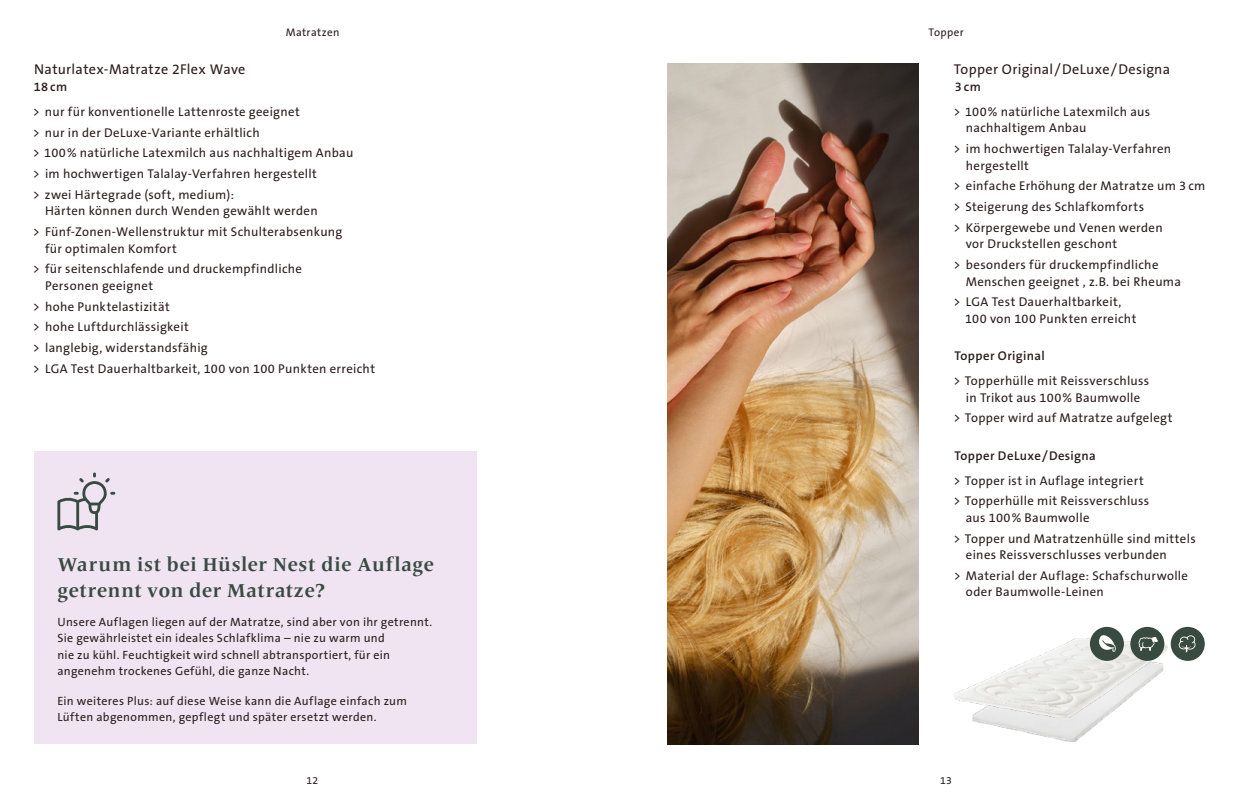
<style>
.page{position:relative;width:1259px;height:808px;background:#fff}
.page>*{position:absolute;margin:0;border:0;box-sizing:border-box;transform-origin:0 0}
.t1{font:700 19.5px/26px "Frutiger Serif LT Pro";letter-spacing:.025em;color:#394b41}
.t2{font:14.25px "The Sans B W5 Plain";letter-spacing:.02em;color:#2a1d1a}
.t3{font:12.75px/20.7px "The Sans B W5 Plain";letter-spacing:.025em;color:#2a1d1a}
.t4{font:600 12.75px "The Sans B W6";letter-spacing:.03em;color:#2a1d1a}
.t5{font:12px/16.5px "The Sans B W5 Plain";letter-spacing:.03em;color:#2a1d1a}
.t6{font:11.1px "The Sans B W5 Plain";letter-spacing:.035em;color:#2a1d1a}
.t7{font:10.5px "The Sans B W5 Plain";color:#2a1d1a}
</style>
<div class="page">
<img style="left:668px;top:64px;width:250px;height:680px">
<img style="left:972px;top:717px;width:134px;height:25px">
<img style="left:955px;top:639px;width:212px;height:78px">
<div style="left:1130px;top:627px;width:34px;height:34px;background:#394b41;border-radius:50%"></div>
<svg style="left:1138px;top:637px;width:20px;height:14px"></svg>
<div style="left:1170px;top:627px;width:34px;height:34px;background:#394b41;border-radius:50%"></div>
<svg style="left:1178px;top:635px;width:17px;height:18px"></svg>
<div style="left:1090px;top:627px;width:34px;height:34px;background:#394b41;border-radius:50%"></div>
<svg style="left:1099px;top:635px;width:16px;height:17px"></svg>
<div style="left:34px;top:451px;width:442px;height:293px;background:#f0e4f2"></div>
<svg style="left:57px;top:472px;width:58px;height:58px"></svg>
<p class="t6" style="left:286px;top:25px;width:55px">Matratzen</p>
<p class="t6" style="left:928px;top:25px;width:37px">Topper</p>
<p class="t2" style="left:34px;top:60px;width:213px">Naturlatex-Matratze 2Flex Wave</p>
<p class="t4" style="left:34px;top:78px;width:35px">18 cm</p>
<p class="t3" style="left:33px;top:101px;width:322px">&gt; nur für konventionelle Lattenroste geeignet<br>&gt; nur in der DeLuxe-Variante erhältlich<br>&gt; 100% natürliche Latexmilch aus nachhaltigem Anbau &gt; im hochwertigen Talalay-Verfahren hergestellt<br>&gt; zwei Härtegrade (soft, medium):</p>
<p class="t3" style="left:33px;top:201px;width:311px;text-indent:12px">Härten können durch Wenden gewählt werden<br>&gt; Fünf-Zonen-Wellenstruktur mit Schulterabsenkung</p>
<p class="t3" style="left:33px;top:238px;width:271px;text-indent:12px">für optimalen Komfort<br>&gt; für seitenschlafende und druckempfindliche</p>
<p class="t3" style="left:33px;top:275px;width:344px;text-indent:12px">Personen geeignet<br>&gt; hohe Punktelastizität<br>&gt; hohe Luftdurchlässigkeit<br>&gt; langlebig, widerstandsfähig<br>&gt; LGA Test Dauerhaltbarkeit, 100 von 100 Punkten erreicht</p>
<h1 class="t1" style="left:57px;top:551px;width:378px">Warum ist bei Hüsler Nest die Auflage getrennt von der Matratze?</h1>
<p class="t5" style="left:57px;top:614px;width:376px">Unsere Auflagen liegen auf der Matratze, sind aber von ihr getrennt.<br>Sie gewährleistet ein ideales Schlafklima – nie zu warm und<br>nie zu kühl. Feuchtigkeit wird schnell abtransportiert, für ein angenehm trockenes Gefühl, die ganze Nacht.</p>
<p class="t5" style="left:57px;top:692px;width:351px">Ein weiteres Plus: auf diese Weise kann die Auflage einfach zum<br>Lüften abgenommen, gepflegt und später ersetzt werden.</p>
<p class="t2" style="left:953px;top:60px;width:218px">Topper Original/DeLuxe/Designa</p>
<p class="t4" style="left:954px;top:78px;width:28px">3cm</p>
<p class="t3" style="left:966px;top:103px;width:186px;line-height:16.5px;text-indent:-12px">&gt; 100% natürliche Latexmilch aus nachhaltigem Anbau</p>
<p class="t3" style="left:966px;top:141px;width:207px;line-height:16.5px;text-indent:-12px">&gt; im hochwertigen Talalay-Verfahren hergestellt</p>
<p class="t3" style="left:953px;top:176px;width:253px">&gt; einfache Erhöhung der Matratze um 3 cm &gt; Steigerung des Schlafkomforts<br>&gt; Körpergewebe und Venen werden</p>
<p class="t3" style="left:953px;top:234px;width:206px;text-indent:12px">vor Druckstellen geschont<br>&gt; besonders für druckempfindliche</p>
<p class="t3" style="left:953px;top:271px;width:229px;text-indent:12px">Menschen geeignet , z.B. bei Rheuma &gt; LGA Test Dauerhaltbarkeit,</p>
<p class="t3" style="left:965px;top:308px;width:173px">100 von 100 Punkten erreicht</p>
<p class="t4" style="left:954px;top:348px;width:92px">Topper Original</p>
<p class="t3" style="left:953px;top:373px;width:197px;line-height:16.5px;text-align:center">&gt; Topperhülle mit Reissverschluss in Trikot aus 100% Baumwolle</p>
<p class="t3" style="left:953px;top:408px;width:220px">&gt; Topper wird auf Matratze aufgelegt</p>
<p class="t4" style="left:954px;top:447px;width:143px">Topper DeLuxe/Designa</p>
<p class="t3" style="left:953px;top:470px;width:197px">&gt; Topper ist in Auflage integriert &gt; Topperhülle mit Reissverschluss</p>
<p class="t3" style="left:953px;top:507px;width:244px;text-indent:12px">aus 100% Baumwolle<br>&gt; Topper und Matratzenhülle sind mittels</p>
<p class="t3" style="left:953px;top:545px;width:236px;text-indent:12px">eines Reissverschlusses verbunden<br>&gt; Material der Auflage: Schafschurwolle</p>
<p class="t3" style="left:966px;top:582px;width:139px">oder Baumwolle-Leinen</p>
<p class="t7" style="left:306px;top:774px;width:13px">12</p>
<p class="t7" style="left:940px;top:774px;width:13px">13</p>
</div>
